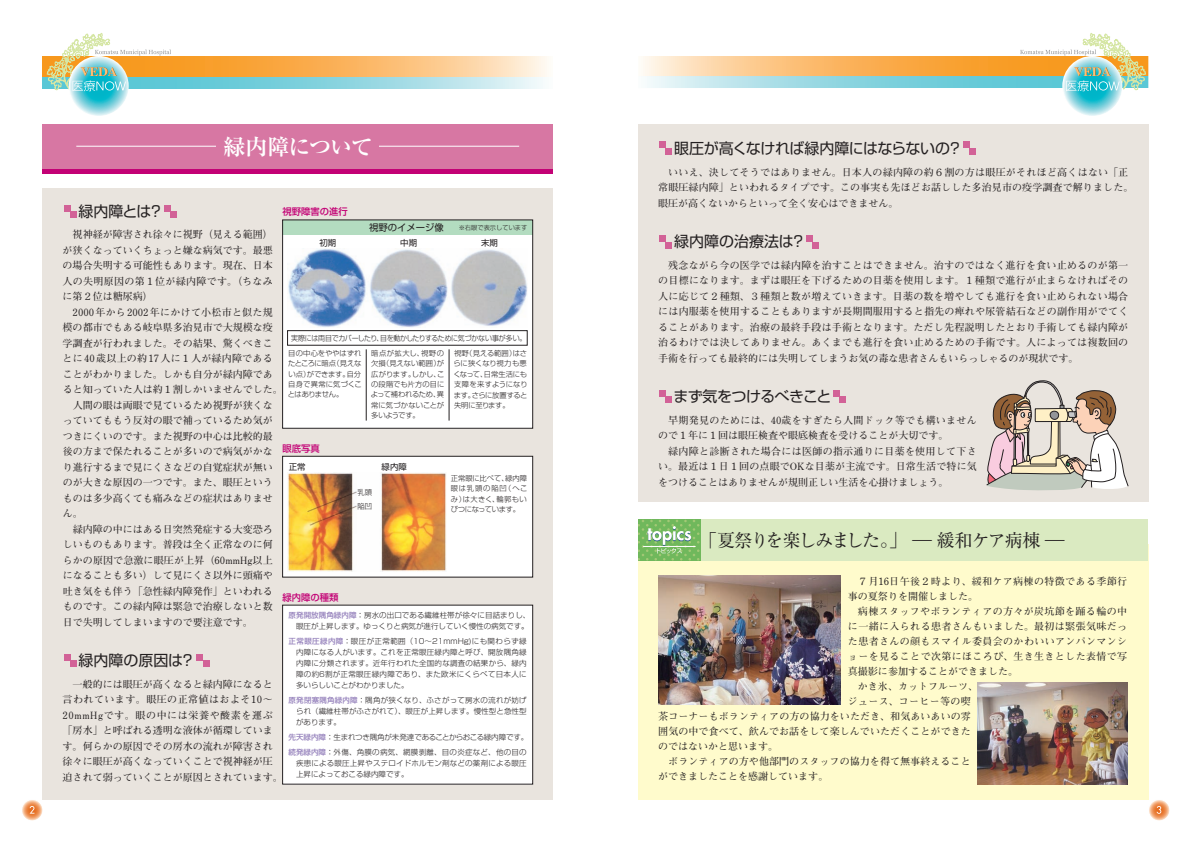
<style>
.page{position:relative;width:1191px;height:842px;background:#fff}
.page>*{position:absolute;margin:0;border:0;box-sizing:border-box;transform-origin:0 0}
.t1{font:700 22px "Ryumin Pro";letter-spacing:-.05em;color:#fff}
.t2{font:18px "Ryumin Pro";letter-spacing:-.075em;color:#231f20}
.t3{font:15px "Shin Go Pro";letter-spacing:-.01em;color:#231f20}
.t4{font:15px "Shin Go Pro";letter-spacing:-.045em;color:#231f20}
.t5{font:700 10px/15.5px "Futo Min A101 Pro";color:#231f20}
.t6{font:700 10px "Futo Min A101 Pro";letter-spacing:.04em;color:#231f20}
.t7{font:700 10px "Futo Min A101 Pro";letter-spacing:.035em;color:#231f20}
.t8{font:700 10px "Futo Min A101 Pro";letter-spacing:.03em;color:#231f20}
.t9{font:500 9.3px "Shin Go Pro";color:#c30175}
.t10{font:9.3px "Shin Go Pro";color:#231f20}
.t11{font:8.4px "Shin Go Pro";color:#231f20}
.t12{font:300 7.5px/11px "Shin Go Pro";letter-spacing:.01em;color:#231f20;text-align:justify}
.t13{font:300 7.5px "Shin Go Pro";letter-spacing:-.035em;color:#231f20;scale:.93 1}
.t14{font:300 7.3px/10.4px "Shin Go Pro";letter-spacing:-.01em;color:#231f20;text-align:justify}
.t15{font:300 6.2px "Shin Go Pro";color:#231f20}
.s1{font-weight:500;color:#9480bb}
.s2{font-weight:400}
</style>
<div class="page">
<svg style="left:647px;top:76px;width:501px;height:12px;background:#98d9e3"></svg>
<svg style="left:643px;top:56px;width:505px;height:20px;background:#fbbc6e"></svg>
<svg style="left:1062px;top:56px;width:60px;height:60px"></svg>
<svg style="left:1020px;top:33px;width:126px;height:58px"></svg>
<svg style="left:43px;top:76px;width:504px;height:12px;background:#a1d7d9"></svg>
<svg style="left:43px;top:56px;width:504px;height:20px;background:#fbbb6d"></svg>
<svg style="left:69px;top:56px;width:60px;height:60px"></svg>
<svg style="left:47px;top:33px;width:124px;height:58px"></svg>
<svg style="left:1148px;top:799px;width:21px;height:21px"></svg>
<svg style="left:1156px;top:806px;width:5px;height:8px"></svg>
<svg style="left:21px;top:799px;width:22px;height:21px"></svg>
<svg style="left:30px;top:806px;width:4px;height:8px"></svg>
<div style="left:638px;top:124px;width:510px;height:378px;background:#e9e4de"></div>
<div style="left:638px;top:545px;width:510px;height:255px;background:#fffbcc"></div>
<div style="left:43px;top:188px;width:510px;height:612px;background:#e9e4de"></div>
<div style="left:43px;top:129px;width:510px;height:45px;background:#c30175"></div>
<div style="left:43px;top:124px;width:510px;height:45px;background:#d777a3"></div>
<hr style="left:76px;top:146px;width:443px;height:1px;background:#fff">
<div style="left:216px;top:135px;width:162px;height:24px;background:#d777a3"></div>
<div style="left:64px;top:205px;width:6px;height:7px;background:#d26297"></div>
<div style="left:70px;top:212px;width:7px;height:6px;background:#d26297"></div>
<div style="left:164px;top:205px;width:6px;height:7px;background:#d26297"></div>
<svg style="left:170px;top:212px;width:6px;height:6px"></svg>
<div style="left:64px;top:654px;width:6px;height:7px;background:#d26297"></div>
<div style="left:70px;top:661px;width:7px;height:6px;background:#d26297"></div>
<div style="left:197px;top:654px;width:6px;height:7px;background:#d26297"></div>
<svg style="left:203px;top:661px;width:6px;height:6px"></svg>
<svg style="left:659px;top:142px;width:12px;height:12px"></svg>
<svg style="left:963px;top:142px;width:12px;height:12px"></svg>
<svg style="left:659px;top:236px;width:12px;height:12px"></svg>
<svg style="left:806px;top:236px;width:12px;height:12px"></svg>
<svg style="left:659px;top:390px;width:6px;height:6px"></svg>
<div style="left:665px;top:396px;width:6px;height:7px;background:#d26297"></div>
<svg style="left:833px;top:390px;width:6px;height:6px"></svg>
<div style="left:839px;top:396px;width:7px;height:7px;background:#d26297"></div>
<div style="left:700px;top:519px;width:448px;height:42px;background:#daeac1"></div>
<svg style="left:638px;top:519px;width:62px;height:42px"></svg>
<hr style="left:643px;top:546px;width:52px;height:1px;background:#fff">
<svg style="left:647px;top:526px;width:44px;height:27px"></svg>
<img style="left:977px;top:682px;width:150px;height:102px">
<img style="left:658px;top:576px;width:183px;height:128px">
<svg style="left:986px;top:380px;width:143px;height:111px"></svg>
<div style="left:282px;top:220px;width:250px;height:208px;background:#fff"></div>
<div style="left:282px;top:220px;width:250px;height:14px;background:#b3dcc0"></div>
<div style="left:282px;top:220px;width:251px;height:208px;border:1px solid #231f20"></div>
<div style="left:282px;top:456px;width:250px;height:121px;background:#fff"></div>
<div style="left:282px;top:456px;width:251px;height:121px;border:1px solid #231f20"></div>
<img style="left:288px;top:249px;width:239px;height:78px">
<div style="left:287px;top:330px;width:240px;height:15px;border:1px solid #231f20"></div>
<hr style="left:366px;top:349px;width:1px;height:72px;background:#231f20">
<hr style="left:449px;top:349px;width:1px;height:72px;background:#231f20">
<img style="left:288px;top:473px;width:158px;height:99px">
<div style="left:282px;top:605px;width:250px;height:179px;background:#fff"></div>
<div style="left:282px;top:605px;width:251px;height:179px;border:1px solid #231f20"></div>
<h1 class="t1" style="left:223px;top:129px;width:151px">緑内障について</h1>
<h3 class="t3" style="left:78px;top:199px;width:86px">緑内障とは？</h3>
<p class="t5" style="left:63px;top:226px;width:222px">　視神経が障害され徐々に視野（見える範囲）が狭くなっていくちょっと嫌な病気です。最悪の場合失明する可能性もあります。現在、日本人の失明原因の第１位が緑内障です。（ちなみに第２位は糖尿病）<br>　2000年から2002年にかけて小松市と似た規模の都市でもある岐阜県多治見市で大規模な疫学調査が行われました。その結果、驚くべきことに40歳以上の約17人に１人が緑内障であることがわかりました。しかも自分が緑内障であると知っていた人は約１割しかいませんでした。　人間の眼は両眼で見ているため視野が狭くなっていてももう反対の眼で補っているため気がつきにくいのです。また視野の中心は比較的最後の方まで保たれることが多いので病気がかなり進行するまで見にくさなどの自覚症状が無いのが大きな原因の一つです。また、眼圧というものは多少高くても痛みなどの症状はありません。<br>　緑内障の中にはある日突然発症する大変恐ろしいものもあります。普段は全く正常なのに何らかの原因で急激に眼圧が上昇（60mmHg以上になることも多い）して見にくさ以外に頭痛や吐き気をも伴う「急性緑内障発作」といわれるものです。この緑内障は緊急で治療しないと数日で失明してしまいますので要注意です。</p>
<h3 class="t3" style="left:78px;top:648px;width:118px">緑内障の原因は？</h3>
<p class="t5" style="left:63px;top:675px;width:221px">　一般的には眼圧が高くなると緑内障になると言われています。眼圧の正常値はおよそ10～<br>20mmHgです。眼の中には栄養や酸素を運ぶ「房水」と呼ばれる透明な液体が循環しています。何らかの原因でその房水の流れが障害され徐々に眼圧が高くなっていくことで視神経が圧迫されて弱っていくことが原因とされています。</p>
<p class="t9" style="left:283px;top:204px;width:67px">視野障害の進行</p>
<p class="t10" style="left:369px;top:219px;width:76px">視野のイメージ像</p>
<p class="t15" style="left:459px;top:223px;width:70px">※右眼で表示しています</p>
<p class="t11" style="left:319px;top:236px;width:18px">初期</p>
<p class="t11" style="left:400px;top:236px;width:18px">中期</p>
<p class="t11" style="left:481px;top:236px;width:18px">末期</p>
<p class="t13" style="left:291px;top:332px;width:254px">実際には両目でカバーしたり、目を動かしたりするために気づかない事が多い。</p>
<p class="t14" style="left:288px;top:347px;width:75px">目の中心をややはずれたところに暗点（見えない点）ができます。自分自身で異常に気づくことはありません。</p>
<p class="t14" style="left:371px;top:347px;width:75px">暗点が拡大し、視野の欠損（見えない範囲）が広がります。しかし、この段階でも片方の目によって補われるため、異常に気づかないことが多いようです。</p>
<p class="t14" style="left:453px;top:347px;width:76px">視野（見える範囲）はさらに狭くなり視力も悪くなって、日常生活にも支障を来すようになります。さらに放置すると失明に至ります。</p>
<p class="t9" style="left:283px;top:441px;width:39px">眼底写真</p>
<p class="t11" style="left:289px;top:460px;width:18px">正常</p>
<p class="t11" style="left:381px;top:460px;width:27px">緑内障</p>
<p class="t14" style="left:358px;top:485px;width:16px;line-height:13.5px">乳頭陥凹</p>
<p class="t14" style="left:451px;top:472px;width:78px">正常眼に比べて、緑内障眼は乳頭の陥凹（へこみ）は大きく、輪郭もいびつになっています。</p>
<p class="t9" style="left:283px;top:589px;width:57px">緑内障の種類</p>
<p class="t12" style="left:288px;top:608px;width:243px;text-align:right"><span class="s1">原発開放隅角緑内障</span><span class="s2">：</span>房水の出口である繊維柱帯が徐々に目詰まりし、眼圧が上昇します。ゆっくりと病気が進行していく慢性の病気です<span class="s2">。</span></p>
<p class="t12" style="left:296px;top:634px;width:232px;text-indent:-8px"><span class="s1">正常眼圧緑内障</span><span class="s2">：</span>眼圧が正常範囲（10～21mmHg)にも関わらず緑内障になる人がいます。これを正常眼圧緑内障と呼び、開放隅角緑内障に分類されます。近年行われた全国的な調査の結果から、緑内障の約6割が正常眼圧緑内障であり、また欧米にくらべて日本人に多いらしいことがわかりました。</p>
<p class="t12" style="left:296px;top:693px;width:232px;text-indent:-8px"><span class="s1">原発閉塞隅角緑内障</span><span class="s2">：</span>隅角が狭くなり、ふさがって房水の流れが妨げられ（繊維柱帯がふさがれて）、眼圧が上昇します。慢性型と急性型があります。</p>
<p class="t12" style="left:288px;top:728px;width:241px;line-height:15px"><span class="s1">先天緑内障</span><span class="s2">：</span>生まれつき隅角が未発達であることからおこる緑内障です。<span class="s1">続発緑内障</span><span class="s2">：</span>外傷、角膜の病気、網膜剥離、目の炎症など、他の目の</p>
<p class="t12" style="left:296px;top:756px;width:232px">疾患による眼圧上昇やステロイドホルモン剤などの薬剤による眼圧上昇によっておこる緑内障です。</p>
<h3 class="t3" style="left:674px;top:136px;width:290px">眼圧が高くなければ緑内障にはならないの？</h3>
<p class="t5" style="left:658px;top:163px;width:476px">　いいえ、決してそうではありません。日本人の緑内障の約６割の方は眼圧がそれほど高くはない「正常眼圧緑内障」といわれるタイプです。この事実も先ほどお話しした多治見市の疫学調査で解りました。眼圧が高くないからといって全く安心はできません。</p>
<h3 class="t3" style="left:674px;top:229px;width:133px">緑内障の治療法は？</h3>
<p class="t5" style="left:658px;top:256px;width:471px;text-align:justify">　残念ながら今の医学では緑内障を治すことはできません。治すのではなく進行を食い止めるのが第一の目標になります。まずは眼圧を下げるための目薬を使用します。１種類で進行が止まらなければその人に応じて２種類、３種類と数が増えていきます。目薬の数を増やしても進行を食い止められない場合には内服薬を使用することもありますが長期間服用すると指先の痺れや尿管結石などの副作用がでてくることがあります。治療の最終手段は手術となります。ただし先程説明したとおり手術しても緑内障が治るわけでは決してありません。あくまでも進行を食い止めるための手術です。人によっては複数回の手術を行っても最終的には失明してしまうお気の毒な患者さんもいらっしゃるのが現状です。</p>
<h3 class="t4" style="left:673px;top:384px;width:159px">まず気をつけるべきこと</h3>
<p class="t5" style="left:658px;top:411px;width:320px">　早期発見のためには、40歳をすぎたら人間ドック等でも構いませんので１年に１回は眼圧検査や眼底検査を受けることが大切です。<br>　緑内障と診断された場合には医師の指示通りに目薬を使用して下さい。最近は１日１回の点眼でOKな目薬が主流です。日常生活で特に気をつけることはありませんが規則正しい生活を心掛けましょう。</p>
<h2 class="t2" style="left:699px;top:526px;width:375px">「夏祭りを楽しみました。」－緩和ケア病棟－</h2>
<p class="t6" style="left:848px;top:573px;width:281px">　７月16日午後２時より、緩和ケア病棟の特徴である季節行</p>
<p class="t5" style="left:848px;top:587px;width:131px">事の夏祭りを開催しました。</p>
<p class="t7" style="left:848px;top:603px;width:280px">　病棟スタッフやボランティアの方々が炭坑節を踊る輪の中</p>
<p class="t6" style="left:848px;top:618px;width:281px">に一緒に入られる患者さんもいました。最初は緊張気味だっ</p>
<p class="t7" style="left:848px;top:633px;width:281px">た患者さんの顔もスマイル委員会のかわいいアンパンマンシ</p>
<p class="t6" style="left:848px;top:648px;width:281px">ョーを見ることで次第にほころび、生き生きとした表情で写</p>
<p class="t5" style="left:848px;top:662px;width:171px">真撮影に参加することができました。</p>
<p class="t5" style="left:848px;top:677px;width:131px">　かき氷、カットフルーツ、</p>
<p class="t8" style="left:848px;top:693px;width:124px">ジュース、コーヒー等の喫</p>
<p class="t5" style="left:658px;top:707px;width:314px">茶コーナーもボランティアの方の協力をいただき、和気あいあいの雰</p>
<p class="t5" style="left:658px;top:722px;width:314px">囲気の中で食べて、飲んでお話をして楽しんでいただくことができた</p>
<p class="t5" style="left:658px;top:737px;width:121px">のではないかと思います。</p>
<p class="t5" style="left:658px;top:752px;width:314px">　ボランティアの方や他部門のスタッフの協力を得て無事終えること</p>
<p class="t5" style="left:658px;top:767px;width:181px">ができましたことを感謝しています。　</p>
</div>
